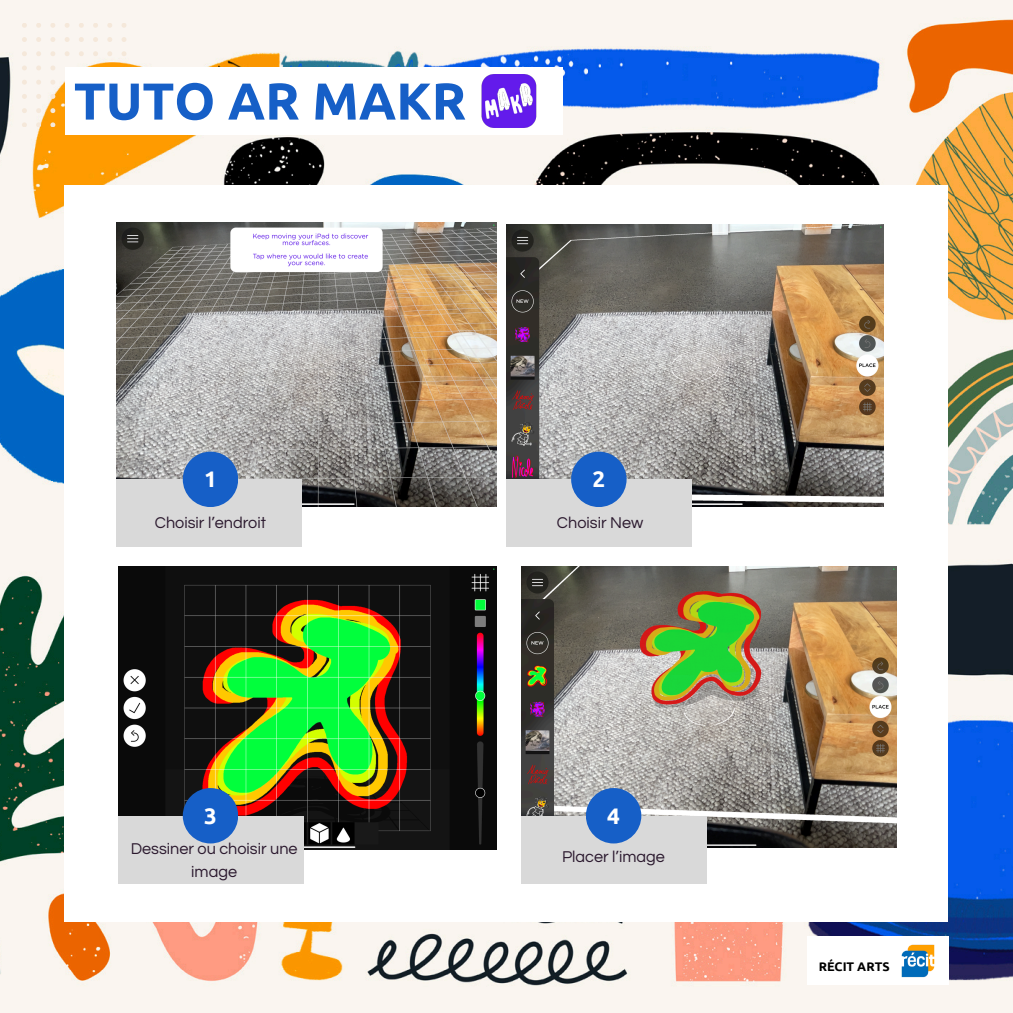
<style>
.page{position:relative;width:1013px;height:1013px;background:#fff}
.page>*{position:absolute;margin:0;border:0;box-sizing:border-box;transform-origin:0 0}
.t1{font:700 51.88px "Ubuntu";color:#165fc7}
.t2{font:700 22.5px "Ubuntu";color:#fff}
.t3{font:16.25px/22.5px "Questrial";color:#2b192e;text-align:center}
.t4{font:700 12.5px "Ubuntu";color:#000}
</style>
<div class="page">
<img style="left:0;top:0;width:1012px;height:1012px">
<div style="left:64px;top:185px;width:883px;height:736px;background:#fff"></div>
<svg style="left:22px;top:122px;width:5px;height:5px"></svg>
<svg style="left:36px;top:122px;width:5px;height:5px"></svg>
<svg style="left:50px;top:122px;width:5px;height:5px"></svg>
<svg style="left:22px;top:108px;width:5px;height:5px"></svg>
<svg style="left:36px;top:108px;width:5px;height:5px"></svg>
<svg style="left:50px;top:108px;width:5px;height:5px"></svg>
<svg style="left:22px;top:94px;width:5px;height:5px"></svg>
<svg style="left:36px;top:94px;width:5px;height:5px"></svg>
<svg style="left:50px;top:94px;width:5px;height:5px"></svg>
<svg style="left:22px;top:80px;width:5px;height:5px"></svg>
<svg style="left:36px;top:80px;width:5px;height:5px"></svg>
<svg style="left:50px;top:80px;width:5px;height:5px"></svg>
<svg style="left:22px;top:65px;width:5px;height:5px"></svg>
<svg style="left:36px;top:65px;width:5px;height:5px"></svg>
<svg style="left:50px;top:65px;width:5px;height:5px"></svg>
<svg style="left:22px;top:51px;width:5px;height:5px"></svg>
<svg style="left:36px;top:51px;width:5px;height:5px"></svg>
<svg style="left:50px;top:51px;width:5px;height:5px"></svg>
<svg style="left:65px;top:51px;width:5px;height:5px"></svg>
<svg style="left:79px;top:51px;width:5px;height:5px"></svg>
<svg style="left:93px;top:51px;width:5px;height:5px"></svg>
<svg style="left:107px;top:51px;width:5px;height:5px"></svg>
<svg style="left:122px;top:51px;width:4px;height:5px"></svg>
<svg style="left:22px;top:37px;width:5px;height:5px"></svg>
<svg style="left:36px;top:37px;width:5px;height:5px"></svg>
<svg style="left:50px;top:37px;width:5px;height:5px"></svg>
<svg style="left:65px;top:37px;width:5px;height:5px"></svg>
<svg style="left:79px;top:37px;width:5px;height:5px"></svg>
<svg style="left:93px;top:37px;width:5px;height:5px"></svg>
<svg style="left:107px;top:37px;width:5px;height:5px"></svg>
<svg style="left:122px;top:37px;width:4px;height:5px"></svg>
<svg style="left:22px;top:23px;width:5px;height:5px"></svg>
<svg style="left:36px;top:23px;width:5px;height:5px"></svg>
<svg style="left:50px;top:23px;width:5px;height:5px"></svg>
<svg style="left:65px;top:23px;width:5px;height:5px"></svg>
<svg style="left:79px;top:23px;width:5px;height:5px"></svg>
<svg style="left:93px;top:23px;width:5px;height:5px"></svg>
<svg style="left:107px;top:23px;width:5px;height:5px"></svg>
<svg style="left:122px;top:23px;width:4px;height:5px"></svg>
<div style="left:65px;top:68px;width:498px;height:67px;background:#fff"></div>
<div style="left:807px;top:936px;width:141px;height:48px;background:#fff"></div>
<img style="left:901px;top:944px;width:34px;height:34px">
<img style="left:469px;top:67px;width:75px;height:61px">
<img style="left:521px;top:566px;width:375px;height:281px">
<img style="left:117px;top:222px;width:379px;height:284px">
<div style="left:117px;top:479px;width:185px;height:68px;background:#d9d9d9"></div>
<div style="left:183px;top:451px;width:55px;height:56px;background:#165fc7;border-radius:50%"></div>
<img style="left:506px;top:224px;width:377px;height:282px">
<img style="left:118px;top:566px;width:378px;height:283px">
<div style="left:506px;top:479px;width:185px;height:68px;background:#d9d9d9"></div>
<div style="left:571px;top:451px;width:55px;height:56px;background:#165fc7;border-radius:50%"></div>
<div style="left:119px;top:815px;width:185px;height:68px;background:#d9d9d9"></div>
<div style="left:183px;top:788px;width:55px;height:55px;background:#165fc7;border-radius:50%"></div>
<div style="left:521px;top:815px;width:185px;height:68px;background:#d9d9d9"></div>
<div style="left:586px;top:788px;width:55px;height:55px;background:#165fc7;border-radius:50%"></div>
<h1 class="t1" style="left:74px;top:71px;width:394px">TUTO AR MAKR</h1>
<p class="t2" style="left:204px;top:466px;width:14px">1</p>
<p class="t3" style="left:155px;top:511px;width:113px">Choisir l’endroit</p>
<p class="t2" style="left:204px;top:802px;width:14px">3</p>
<p class="t3" style="left:131px;top:838px;width:168px">Dessiner ou choisir une image</p>
<p class="t2" style="left:592px;top:466px;width:14px">2</p>
<h2 class="t3" style="left:557px;top:511px;width:88px">Choisir New</h2>
<h2 class="t2" style="left:607px;top:802px;width:14px">4</h2>
<p class="t3" style="left:562px;top:845px;width:104px">Placer l’image</p>
<p class="t4" style="left:818px;top:959px;width:72px">RÉCIT ARTS</p>
</div>
